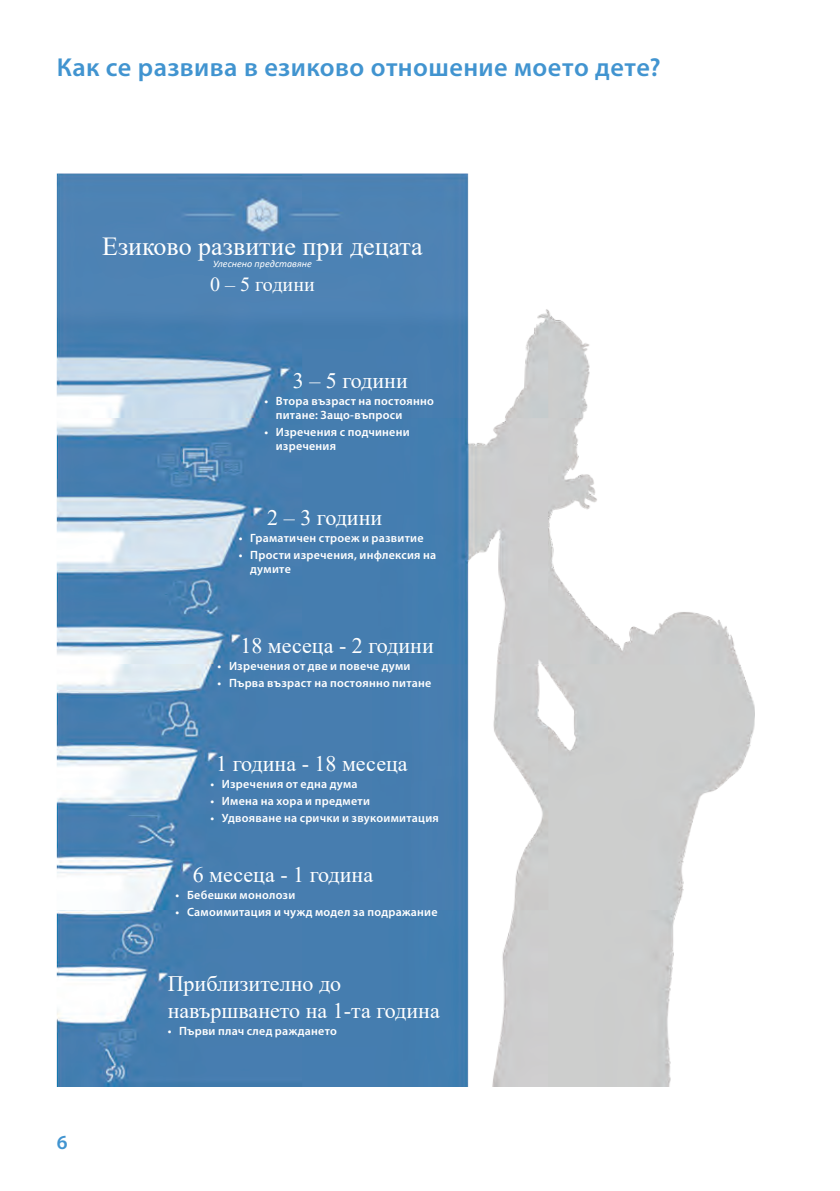
<style>
.page{position:relative;width:840px;height:1191px;background:#fff}
.page>*{position:absolute;margin:0;border:0;box-sizing:border-box;transform-origin:0 0}
.t1{font:600 26px "Myriad Pro";letter-spacing:.015em;color:#4194d0}
.t2{font:26px "Times New Roman";color:#fff}
.t3{font:22px/26.4px "Times New Roman";color:#fff}
.t4{font:20px "Times New Roman";color:#fff}
.t5{font:600 20px "Myriad Pro";color:#4194d0}
.t6{font:600 12px/14px "Myriad Pro";letter-spacing:.02em;color:#fff}
.t7{font:italic 10px "Calibri";color:#fff}
</style>
<div class="page">
<img style="left:57px;top:173px;width:697px;height:913px">
<h1 class="t1" style="left:57px;top:51px;width:605px">Как се развива в езиково отношение моето дете?</h1>
<h1 class="t2" style="left:102px;top:228px;width:322px">Езиково развитие при децата</h1>
<p class="t7" style="left:213px;top:256px;width:100px">Улеснено представяне</p>
<h3 class="t4" style="left:210px;top:270px;width:106px">0 – 5 години</h3>
<h2 class="t3" style="left:293px;top:367px;width:116px">3 – 5 години</h2>
<p class="t6" style="left:276px;top:394px;width:159px;text-indent:-11px">• Втора възраст на постоянно питане: Защо-въпроси</p>
<p class="t6" style="left:276px;top:425px;width:135px;text-indent:-11px">• Изречения с подчинени изречения</p>
<h2 class="t3" style="left:267px;top:503px;width:116px">2 – 3 години</h2>
<p class="t6" style="left:239px;top:530px;width:186px">• Граматичен строеж и развитие</p>
<p class="t6" style="left:250px;top:547px;width:187px;text-indent:-11px">• Прости изречения, инфлексия на думите</p>
<h2 class="t3" style="left:240px;top:632px;width:195px">18 месеца - 2 години</h2>
<p class="t6" style="left:217px;top:659px;width:194px">• Изречения от две и повече думи</p>
<p class="t6" style="left:217px;top:675px;width:215px">• Първа възраст на постоянно питане</p>
<h2 class="t3" style="left:216px;top:750px;width:193px">1 година - 18 месеца</h2>
<p class="t6" style="left:210px;top:776px;width:148px">• Изречения от една дума</p>
<p class="t6" style="left:210px;top:793px;width:161px">• Имена на хора и предмети</p>
<p class="t6" style="left:210px;top:810px;width:230px">• Удвояване на срички и звукоимитация</p>
<h2 class="t3" style="left:192px;top:860px;width:182px">6 месеца - 1 година</h2>
<p class="t6" style="left:175px;top:887px;width:121px">• Бебешки монолози</p>
<p class="t6" style="left:175px;top:904px;width:263px">• Самоимитация и чужд модел за подражание</p>
<h3 class="t5" style="left:57px;top:1129px;width:12px">6</h3>
<h2 class="t3" style="left:168px;top:970px;width:273px">Приблизително до навършването на 1-та година</h2>
<p class="t6" style="left:168px;top:1023px;width:171px">• Първи плач след раждането</p>
</div>
